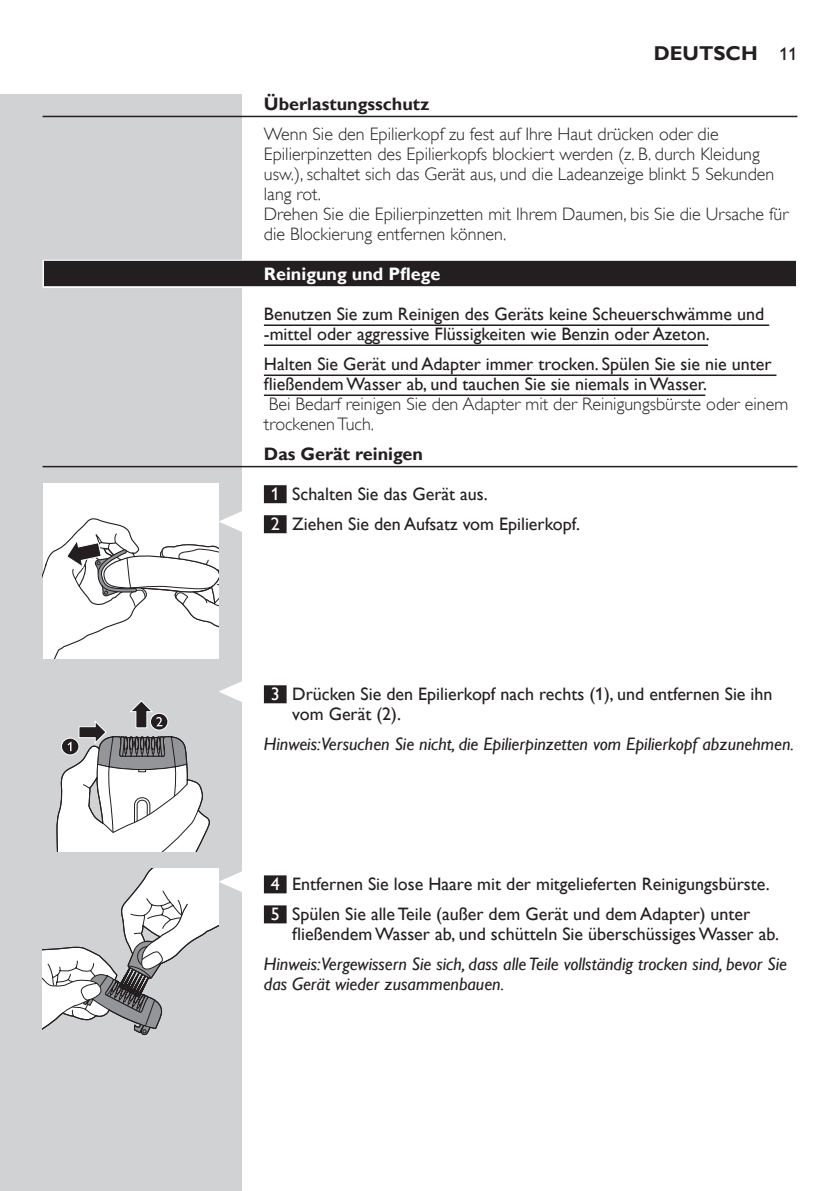
<style>
.page{position:relative;width:840px;height:1191px;background:#fff}
.page>*{position:absolute;margin:0;border:0;box-sizing:border-box;transform-origin:0 0}
.t1{font:700 20px "Gill Sans Alt One WGL";color:#231f20}
.t2{font:18px/20px "Gill Sans Alt One WGL";color:#231f20}
.t3{font:18px/20px "Gill Sans Alt One WGL Light";color:#231f20}
.t4{font:italic 18px/20px "Gill Sans Alt One WGL";color:#231f20}
.t5{font:700 18px "Gill Sans Alt One WGL";color:#231f20}
.t6{font:700 18px "Gill Sans Alt One WGL";color:#fff}
.s1{font-weight:400;font-size:18px}
.s2{color:#fff}
</style>
<div class="page">
<div style="left:0;top:95px;width:241px;height:1096px;background:#d1d2d4"></div>
<hr style="left:43px;top:116px;width:754px;height:1px;background:#231f20">
<div style="left:43px;top:260px;width:754px;height:28px;background:#d3d2d2"></div>
<div style="left:44px;top:261px;width:751px;height:25px;background:#231f20"></div>
<hr style="left:264px;top:324px;width:504px;height:2px;background:#231f20">
<hr style="left:264px;top:344px;width:443px;height:2px;background:#231f20">
<hr style="left:264px;top:374px;width:512px;height:2px;background:#231f20">
<hr style="left:264px;top:394px;width:441px;height:2px;background:#231f20">
<hr style="left:43px;top:466px;width:754px;height:1px;background:#231f20">
<div style="left:264px;top:485px;width:22px;height:18px;background:#231f20"></div>
<div style="left:264px;top:515px;width:22px;height:18px;background:#231f20"></div>
<div style="left:264px;top:685px;width:22px;height:18px;background:#231f20"></div>
<div style="left:264px;top:875px;width:22px;height:18px;background:#231f20"></div>
<div style="left:264px;top:905px;width:22px;height:18px;background:#231f20"></div>
<div style="left:43px;top:483px;width:175px;height:175px;background:#fff"></div>
<svg style="left:43px;top:510px;width:199px;height:148px"></svg>
<svg style="left:219px;top:680px;width:23px;height:23px"></svg>
<svg style="left:56px;top:700px;width:154px;height:151px"></svg>
<svg style="left:43px;top:868px;width:199px;height:176px"></svg>
<p class="t1" style="left:653px;top:45px;width:145px">DeutscH <span class="s1">11</span></p>
<p class="t5" style="left:264px;top:97px;width:167px">Überlastungsschutz</p>
<p class="t3" style="left:264px;top:125px;width:525px">Wenn Sie den Epilierkopf zu fest auf Ihre Haut drücken oder die Epilierpinzetten des Epilierkopfs blockiert werden (z. B. durch Kleidung usw.), schaltet sich das Gerät aus, und die Ladeanzeige blinkt 5 Sekunden lang rot.<br>Drehen Sie die Epilierpinzetten mit Ihrem Daumen, bis Sie die Ursache für die Blockierung entfernen können.</p>
<p class="t6" style="left:264px;top:262px;width:178px">Reinigung und Pflege</p>
<p class="t2" style="left:264px;top:305px;width:501px">Benutzen Sie zum Reinigen des Geräts keine Scheuerschwämme und -mittel oder aggressive Flüssigkeiten wie Benzin oder Azeton.</p>
<p class="t2" style="left:264px;top:355px;width:508px">Halten Sie Gerät und Adapter immer trocken. Spülen Sie sie nie unter fließendem Wasser ab, und tauchen Sie sie niemals in Wasser.</p>
<p class="t3" style="left:264px;top:395px;width:525px">Bei Bedarf reinigen Sie den Adapter mit der Reinigungsbürste oder einem trockenen Tuch.</p>
<p class="t5" style="left:264px;top:446px;width:160px">Das Gerät reinigen</p>
<p class="t2" style="left:270px;top:480px;width:311px;line-height:30px"><span class="s2">1</span> Schalten Sie das Gerät aus.<br><span class="s2">2</span> Ziehen Sie den Aufsatz vom Epilierkopf.</p>
<p class="t2" style="left:292px;top:685px;width:481px;text-indent:-21px"><span class="s2">3</span> Drücken Sie den Epilierkopf nach rechts (1), und entfernen Sie ihn vom Gerät (2).</p>
<p class="t4" style="left:264px;top:735px;width:531px">Hinweis:Versuchen Sie nicht, die Epilierpinzetten vom Epilierkopf abzunehmen.</p>
<p class="t2" style="left:270px;top:870px;width:500px;line-height:30px"><span class="s2">4</span> Entfernen Sie lose Haare mit der mitgelieferten Reinigungsbürste.<br><span class="s2">5</span> Spülen Sie alle Teile (außer dem Gerät und dem Adapter) unter</p>
<p class="t2" style="left:292px;top:924px;width:488px">fließendem Wasser ab, und schütteln Sie überschüssiges Wasser ab.</p>
<p class="t4" style="left:264px;top:955px;width:524px">Hinweis:Vergewissern Sie sich, dass alle Teile vollständig trocken sind, bevor Sie das Gerät wieder zusammenbauen.</p>
</div>
